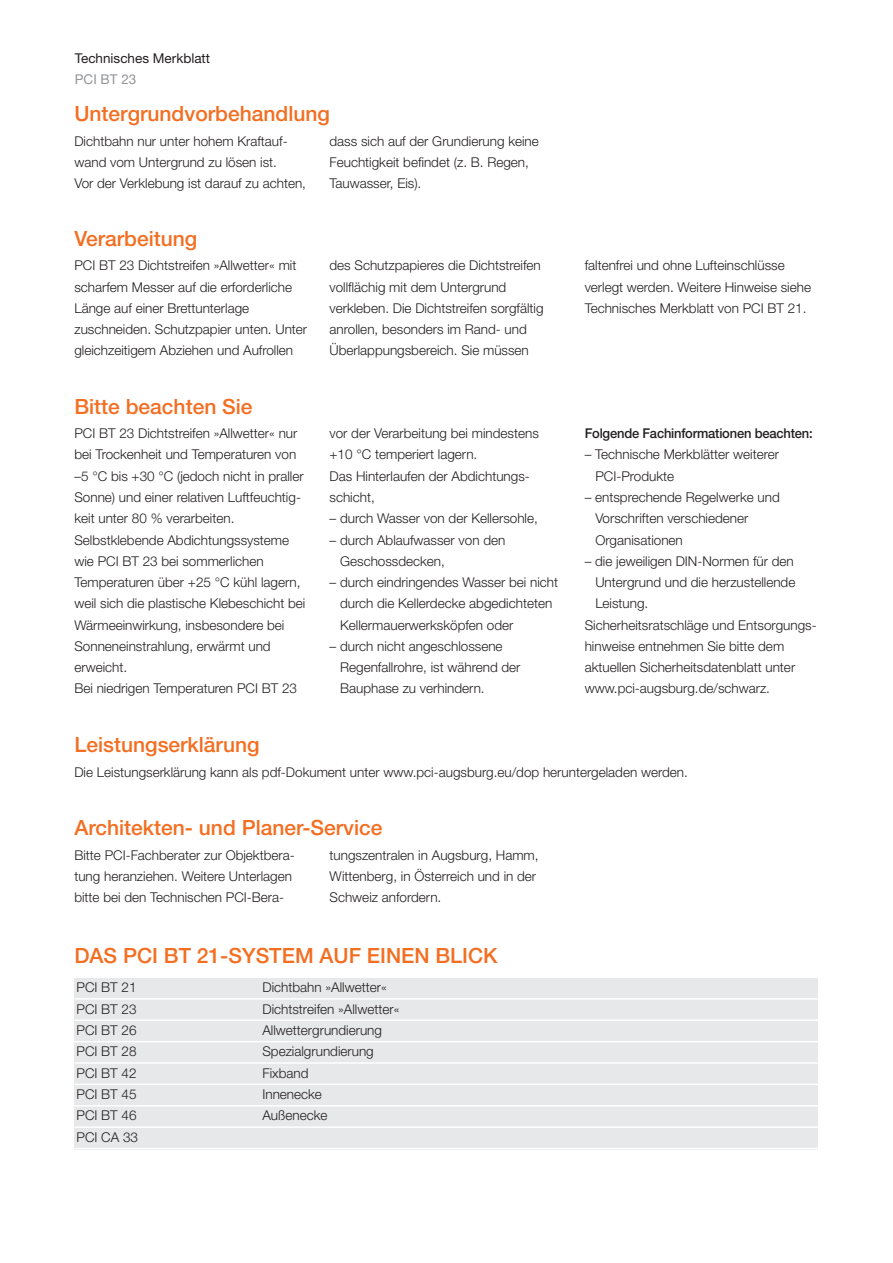
<style>
.page{position:relative;width:893px;height:1263px;background:#fff}
.page>*{position:absolute;margin:0;border:0;box-sizing:border-box;transform-origin:0 0}
.t1{font:500 21px "Helvetica Neue LT Pro";color:#f36e21}
.t2{font:300 13.5px/21.3px "Helvetica Neue LT Pro";color:#231f20}
.t3{font:500 13.5px "Helvetica Neue LT Pro";letter-spacing:-.015em;color:#231f20;scale:.96 1}
.t4{font:13.5px "Helvetica Neue LT Pro";color:#231f20}
.t5{font:13.5px "Helvetica Neue LT Pro";color:#939598}
</style>
<div class="page">
<div style="left:74px;top:978px;width:186px;height:21px;background:#e7e8e9"></div>
<div style="left:260px;top:978px;width:558px;height:21px;background:#e7e8e9"></div>
<div style="left:74px;top:999px;width:186px;height:21px;background:#e7e8e9"></div>
<div style="left:260px;top:999px;width:558px;height:21px;background:#e7e8e9"></div>
<div style="left:74px;top:1020px;width:186px;height:21px;background:#e7e8e9"></div>
<div style="left:260px;top:1020px;width:558px;height:21px;background:#e7e8e9"></div>
<div style="left:74px;top:1041px;width:186px;height:22px;background:#e7e8e9"></div>
<div style="left:260px;top:1041px;width:558px;height:22px;background:#e7e8e9"></div>
<div style="left:74px;top:1063px;width:186px;height:21px;background:#e7e8e9"></div>
<div style="left:260px;top:1063px;width:558px;height:21px;background:#e7e8e9"></div>
<div style="left:74px;top:1084px;width:186px;height:22px;background:#e7e8e9"></div>
<div style="left:260px;top:1084px;width:558px;height:22px;background:#e7e8e9"></div>
<div style="left:74px;top:1106px;width:186px;height:21px;background:#e7e8e9"></div>
<div style="left:260px;top:1106px;width:558px;height:21px;background:#e7e8e9"></div>
<div style="left:74px;top:1127px;width:186px;height:22px;background:#e7e8e9"></div>
<div style="left:260px;top:1127px;width:558px;height:22px;background:#e7e8e9"></div>
<hr style="left:74px;top:998px;width:744px;height:1px;background:#fff">
<hr style="left:74px;top:1019px;width:744px;height:2px;background:#fff">
<hr style="left:74px;top:1041px;width:744px;height:1px;background:#fff">
<hr style="left:74px;top:1062px;width:744px;height:2px;background:#fff">
<hr style="left:74px;top:1084px;width:744px;height:1px;background:#fff">
<hr style="left:74px;top:1105px;width:744px;height:1px;background:#fff">
<hr style="left:74px;top:1126px;width:744px;height:2px;background:#fff">
<hr style="left:74px;top:1148px;width:744px;height:1px;background:#fff">
<p class="t4" style="left:75px;top:53px;width:137px">Technisches Merkblatt</p>
<p class="t5" style="left:75px;top:74px;width:63px">PCI BT 23</p>
<h1 class="t1" style="left:74px;top:106px;width:257px">Untergrundvorbehandlung</h1>
<p class="t2" style="left:74px;top:132px;width:233px">Dichtbahn nur unter hohem Kraftauf&shy;wand vom Untergrund zu lösen ist.<br>Vor der Verklebung ist darauf zu achten,</p>
<p class="t2" style="left:330px;top:132px;width:211px">dass sich auf der Grundierung keine<br>Feuchtigkeit befindet (z. B. Regen,<br>Tauwasser, Eis).</p>
<h1 class="t1" style="left:74px;top:231px;width:124px">Verarbeitung</h1>
<p class="t2" style="left:74px;top:256px;width:234px">PCI BT 23 Dichtstreifen »Allwetter« mit scharfem Messer auf die erforderliche Länge auf einer Brettunterlage zuschneiden. Schutzpapier unten. Unter gleichzeitigem Abziehen und Aufrollen</p>
<p class="t2" style="left:330px;top:256px;width:216px">des Schutzpapieres die Dichtstreifen vollflächig mit dem Untergrund verkleben. Die Dichtstreifen sorgfältig anrollen, besonders im Rand- und Überlappungsbereich. Sie müssen</p>
<p class="t2" style="left:585px;top:256px;width:228px">faltenfrei und ohne Lufteinschlüsse verlegt werden. Weitere Hinweise siehe<br>Technisches Merkblatt von PCI BT 21.</p>
<h1 class="t1" style="left:74px;top:399px;width:180px">Bitte beachten Sie</h1>
<p class="t2" style="left:74px;top:424px;width:233px">PCI BT 23 Dichtstreifen »Allwetter« nur bei Trockenheit und Temperaturen von –5 °C bis +30 °C (jedoch nicht in praller Sonne) und einer relativen Luftfeuchtig&shy;keit unter 80 % verarbeiten.<br>Selbstklebende Abdichtungssysteme wie PCI BT 23 bei sommerlichen Temperaturen über +25 °C kühl lagern, weil sich die plastische Klebeschicht bei Wärmeeinwirkung, insbesondere bei Sonneneinstrahlung, erwärmt und erweicht.<br>Bei niedrigen Temperaturen PCI BT 23</p>
<p class="t2" style="left:330px;top:424px;width:211px">vor der Verarbeitung bei mindestens +10 °C temperiert lagern.<br>Das Hinterlaufen der Abdichtungs&shy;schicht,</p>
<p class="t2" style="left:330px;top:509px;width:210px">– durch Wasser von der Kellersohle,</p>
<p class="t2" style="left:340px;top:530px;width:167px;text-indent:-11px">– durch Ablaufwasser von den<br>Geschossdecken,</p>
<p class="t2" style="left:340px;top:573px;width:219px;text-indent:-11px">– durch eindringendes Wasser bei nicht durch die Kellerdecke abgedichteten<br>Kellermauerwerksköpfen oder</p>
<p class="t2" style="left:340px;top:637px;width:182px;text-indent:-11px">– durch nicht angeschlossene<br>Regenfallrohre, ist während der<br>Bauphase zu verhindern.</p>
<h1 class="t1" style="left:74px;top:737px;width:187px">Leistungserklärung</h1>
<p class="t3" style="left:585px;top:429px;width:239px">Folgende Fachinformationen beachten:</p>
<p class="t2" style="left:595px;top:445px;width:185px;text-indent:-11px">– Technische Merkblätter weiterer<br>PCI-Produkte</p>
<p class="t2" style="left:595px;top:488px;width:186px;text-indent:-11px">– entsprechende Regelwerke und<br>Vorschriften verschiedener<br>Organisationen</p>
<p class="t2" style="left:585px;top:552px;width:211px">– die jeweiligen DIN-Normen für den</p>
<p class="t2" style="left:595px;top:573px;width:202px">Untergrund und die herzustellende</p>
<p class="t2" style="left:595px;top:594px;width:55px">Leistung.</p>
<p class="t2" style="left:585px;top:615px;width:234px">Sicherheitsratschläge und Entsorgungs-</p>
<p class="t2" style="left:585px;top:637px;width:201px">hinweise entnehmen Sie bitte dem</p>
<p class="t2" style="left:585px;top:658px;width:212px">aktuellen Sicherheitsdatenblatt unter</p>
<p class="t2" style="left:585px;top:679px;width:187px">www.pci-augsburg.de/schwarz.</p>
<p class="t2" style="left:74px;top:762px;width:615px">Die Leistungserklärung kann als pdf-Dokument unter www.pci-augsburg.eu/dop heruntergeladen werden.</p>
<h1 class="t1" style="left:74px;top:820px;width:310px">Architekten- und Planer-Service</h1>
<p class="t2" style="left:74px;top:845px;width:222px">Bitte PCI-Fachberater zur Objektbera&shy;tung heranziehen. Weitere Unterlagen bitte bei den Technischen PCI-Bera-</p>
<p class="t2" style="left:330px;top:845px;width:211px">tungszentralen in Augsburg, Hamm,<br>Wittenberg, in Österreich und in der<br>Schweiz anfordern.</p>
<h1 class="t1" style="left:74px;top:948px;width:425px">DAS PCI BT 21-SYSTEM AUF EINEN BLICK</h1>
<p class="t2" style="left:77px;top:978px;width:62px">PCI BT 21</p>
<p class="t2" style="left:262px;top:978px;width:126px">Dichtbahn »Allwetter«</p>
<p class="t2" style="left:77px;top:999px;width:62px">PCI BT 23</p>
<p class="t2" style="left:262px;top:999px;width:139px">Dichtstreifen »Allwetter«</p>
<p class="t2" style="left:77px;top:1021px;width:62px">PCI BT 26</p>
<p class="t2" style="left:262px;top:1021px;width:121px">Allwettergrundierung</p>
<p class="t2" style="left:77px;top:1042px;width:62px">PCI BT 28</p>
<p class="t2" style="left:262px;top:1042px;width:113px">Spezialgrundierung</p>
<p class="t2" style="left:77px;top:1063px;width:62px">PCI BT 42</p>
<p class="t2" style="left:262px;top:1063px;width:47px">Fixband</p>
<p class="t2" style="left:77px;top:1085px;width:62px">PCI BT 45</p>
<p class="t2" style="left:262px;top:1085px;width:61px">Innenecke</p>
<p class="t2" style="left:77px;top:1106px;width:62px">PCI BT 46</p>
<p class="t2" style="left:262px;top:1106px;width:67px">Außenecke</p>
<p class="t2" style="left:77px;top:1127px;width:63px">PCI CA 33</p>
</div>
